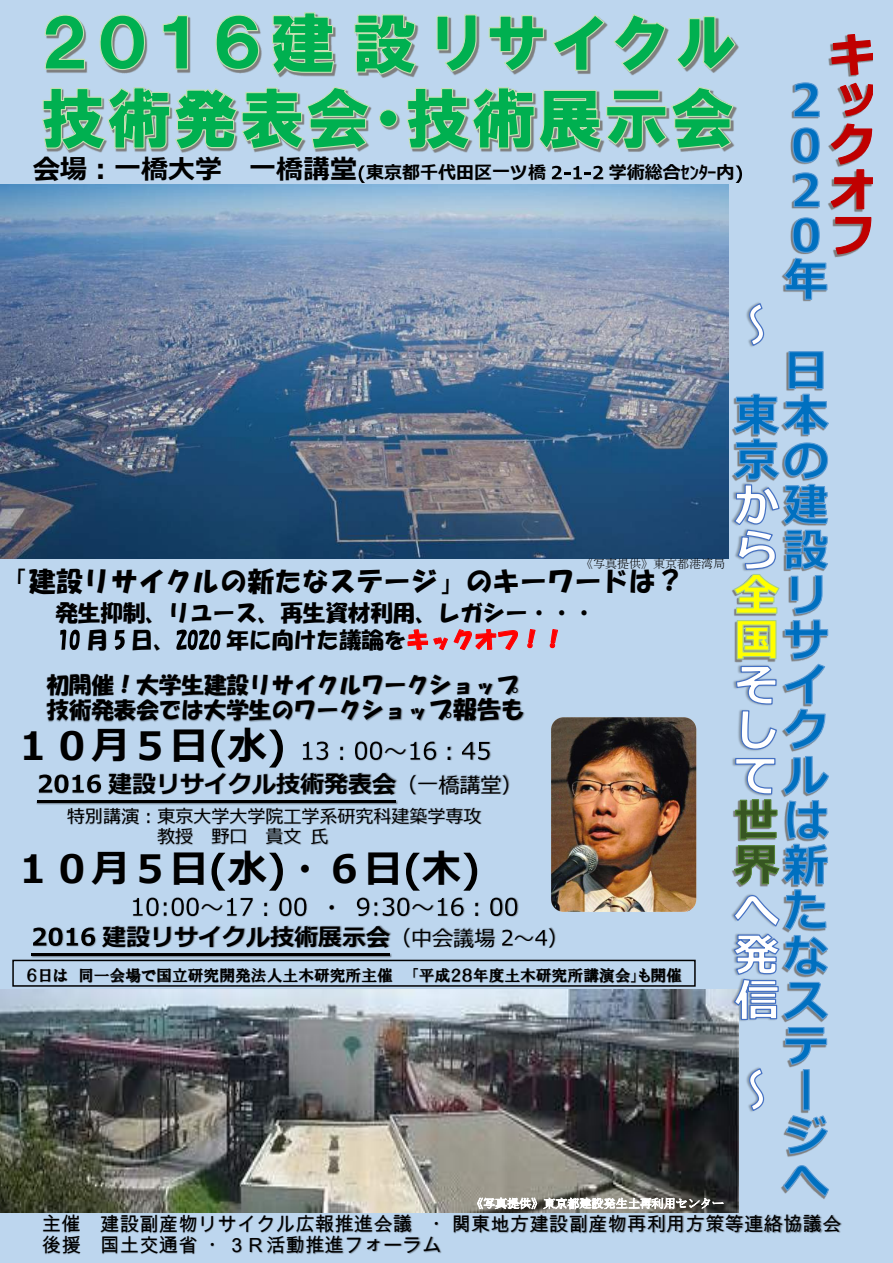
<style>
.page{position:relative;width:893px;height:1263px;background:#bdd6ee}
.page>*{position:absolute;margin:0;border:0;box-sizing:border-box;transform-origin:0 0}
.t1{font:700 39px "Meiryo";color:#000}
.t2{font:27px "HG Soei Kakupoptai";letter-spacing:.01em;color:#000}
.t3{font:700 27px "Meiryo";color:#000}
.t4{font:700 24px/33px "Meiryo";color:#000}
.t5{font:24px "Meiryo";color:#000}
.t6{font:22.5px/26.4px "HG Soei Kakupoptai";color:#000}
.t7{font:19.5px/20.9px "Arial Unicode MS";color:#000}
.t8{font:18px/20.5px "Meiryo";color:#000}
.t9{font:700 18px "Meiryo";color:#000}
.t10{font:15.9px "HGP Soei Presence EB";letter-spacing:-.005em;color:#000}
.t11{font:12px "MS Mincho";color:#000}
.s1{font-size:18px}
.s2{color:#f00}
.s3{font-size:24px}
.s4{font-weight:400}
.s5{font-weight:400;font-size:21px}
</style>
<div class="page">
<svg style="left:212px;top:731px;width:12px;height:26px"></svg>
<svg style="left:270px;top:731px;width:11px;height:26px"></svg>
<img style="left:281px;top:738px;width:210px;height:23px">
<svg style="left:303px;top:742px;width:25px;height:15px"></svg>
<svg style="left:355px;top:742px;width:27px;height:15px"></svg>
<svg style="left:410px;top:742px;width:26px;height:18px"></svg>
<svg style="left:462px;top:742px;width:28px;height:18px"></svg>
<img style="left:38px;top:757px;width:378px;height:38px">
<svg style="left:39px;top:774px;width:62px;height:19px"></svg>
<img style="left:379px;top:761px;width:123px;height:34px">
<img style="left:503px;top:774px;width:7px;height:21px">
<img style="left:36px;top:800px;width:446px;height:25px">
<img style="left:143px;top:816px;width:214px;height:38px">
<svg style="left:212px;top:853px;width:13px;height:27px"></svg>
<svg style="left:269px;top:853px;width:14px;height:27px"></svg>
<svg style="left:406px;top:853px;width:14px;height:27px"></svg>
<svg style="left:464px;top:853px;width:13px;height:27px"></svg>
<img style="left:132px;top:880px;width:420px;height:34px">
<svg style="left:133px;top:898px;width:66px;height:12px"></svg>
<svg style="left:227px;top:898px;width:26px;height:12px"></svg>
<svg style="left:279px;top:898px;width:27px;height:12px"></svg>
<svg style="left:357px;top:898px;width:52px;height:12px"></svg>
<svg style="left:438px;top:898px;width:25px;height:16px"></svg>
<svg style="left:490px;top:898px;width:27px;height:16px"></svg>
<img style="left:12px;top:910px;width:398px;height:50px">
<svg style="left:33px;top:927px;width:62px;height:19px"></svg>
<img style="left:373px;top:914px;width:176px;height:46px">
<svg style="left:502px;top:930px;width:11px;height:15px"></svg>
<svg style="left:535px;top:930px;width:12px;height:15px"></svg>
<img style="left:549px;top:910px;width:53px;height:50px">
<img style="left:30px;top:952px;width:362px;height:6px">
<hr style="left:31px;top:953px;width:359px;height:3px;background:#000">
<img style="left:43px;top:1214px;width:799px;height:20px">
<img style="left:42px;top:1223px;width:428px;height:32px">
<img style="left:551px;top:717px;width:145px;height:195px;border-radius:12px">
<img style="left:0;top:990px;width:738px;height:223px">
<img style="left:460px;top:1196px;width:279px;height:23px">
<svg style="left:477px;top:1196px;width:60px;height:13px"></svg>
<svg style="left:543px;top:1196px;width:180px;height:13px;background:#a8a7a3"></svg>
<svg style="left:830px;top:34px;width:43px;height:221px"></svg>
<svg style="left:782px;top:82px;width:48px;height:1116px"></svg>
<img style="left:746px;top:310px;width:2px;height:10px">
<svg style="left:748px;top:302px;width:17px;height:45px"></svg>
<img style="left:732px;top:870px;width:36px;height:17px">
<svg style="left:733px;top:393px;width:47px;height:493px"></svg>
<img style="left:731px;top:914px;width:8px;height:109px">
<svg style="left:732px;top:894px;width:48px;height:127px"></svg>
<img style="left:746px;top:1075px;width:2px;height:10px">
<svg style="left:748px;top:1067px;width:17px;height:45px"></svg>
<svg style="left:44px;top:12px;width:692px;height:63px"></svg>
<img style="left:47px;top:107px;width:690px;height:46px">
<svg style="left:42px;top:87px;width:693px;height:64px"></svg>
<svg style="left:60px;top:629px;width:20px;height:21px"></svg>
<svg style="left:115px;top:630px;width:10px;height:20px"></svg>
<svg style="left:176px;top:629px;width:45px;height:21px"></svg>
<svg style="left:407px;top:629px;width:111px;height:21px"></svg>
<svg style="left:527px;top:629px;width:9px;height:19px"></svg>
<svg style="left:550px;top:629px;width:8px;height:19px"></svg>
<img style="left:46px;top:673px;width:473px;height:19px">
<img style="left:46px;top:692px;width:370px;height:39px">
<img style="left:416px;top:690px;width:103px;height:32px">
<img style="left:512px;top:692px;width:40px;height:39px">
<img style="left:0;top:185px;width:729px;height:373px">
<img style="left:569px;top:550px;width:168px;height:27px">
<div style="left:12px;top:960px;width:684px;height:27px;border:2px solid #000"></div>
<img style="left:17px;top:962px;width:677px;height:23px">
<svg style="left:359px;top:165px;width:6px;height:18px"></svg>
<svg style="left:552px;top:166px;width:51px;height:13px"></svg>
<svg style="left:736px;top:165px;width:6px;height:18px"></svg>
<p class="t3" style="left:33px;top:151px;width:514px">会場：一橋大学 一橋講堂<span class="s1">東京都千代田区一ツ橋</span></p>
<p class="t9" style="left:609px;top:160px;width:127px">学術総合ｾﾝﾀｰ内</p>
<p class="t11" style="left:581px;top:558px;width:146px">《写真提供》東京都港湾局</p>
<p class="t2" style="left:1px;top:568px;width:683px">「建設リサイクルの新たなステージ」のキーワードは？</p>
<p class="t6" style="left:86px;top:600px;width:511px;text-indent:-31px">発生抑制、リユース、再生資材利用、レガシー・・・月 日、</p>
<p class="t6" style="left:46px;top:617px;width:520px;line-height:45px;text-indent:180px">年に向けた議論を<span class="s2">キックオフ！！</span>初開催！大学生建設リサイクルワークショップ</p>
<p class="t6" style="left:46px;top:697px;width:480px">技術発表会では大学生のワークショッ<span class="s3">プ報告も</span></p>
<h1 class="t1" style="left:13px;top:718px;width:255px">１０月５日水</h1>
<p class="t4" style="left:108px;top:736px;width:416px;text-indent:222px"><span class="s4">：～：<br></span>建設リサイクル技術発表会<span class="s5">（一橋講堂）</span></p>
<p class="t8" style="left:157px;top:807px;width:326px;text-indent:-90px">特別講演：東京大学大学院工学系研究科建築学専攻教授 野口 貴文氏</p>
<h1 class="t1" style="left:13px;top:841px;width:449px">１０月５日水・６日木</h1>
<p class="t5" style="left:200px;top:890px;width:79px">～ ：</p>
<p class="t5" style="left:320px;top:890px;width:25px">・</p>
<p class="t4" style="left:102px;top:893px;width:468px;line-height:29.8px;text-indent:309px"><span class="s4">～ ：<br></span>建設リサイクル技術展示会<span class="s5">（中会議場 ～ ）</span></p>
<p class="t10" style="left:26px;top:967px;width:657px">６日は 同一会場で国立研究開発法人土木研究所主催 「平成２８年度土木研究所講演会」も開催</p>
<p class="t7" style="left:42px;top:1213px;width:801px">主催 建設副産物リサイクル広報推進会議 ・関東地方建設副産物再利用方策等連絡協議会後援 国土交通省・３Ｒ活動推進フォーラム</p>
</div>
